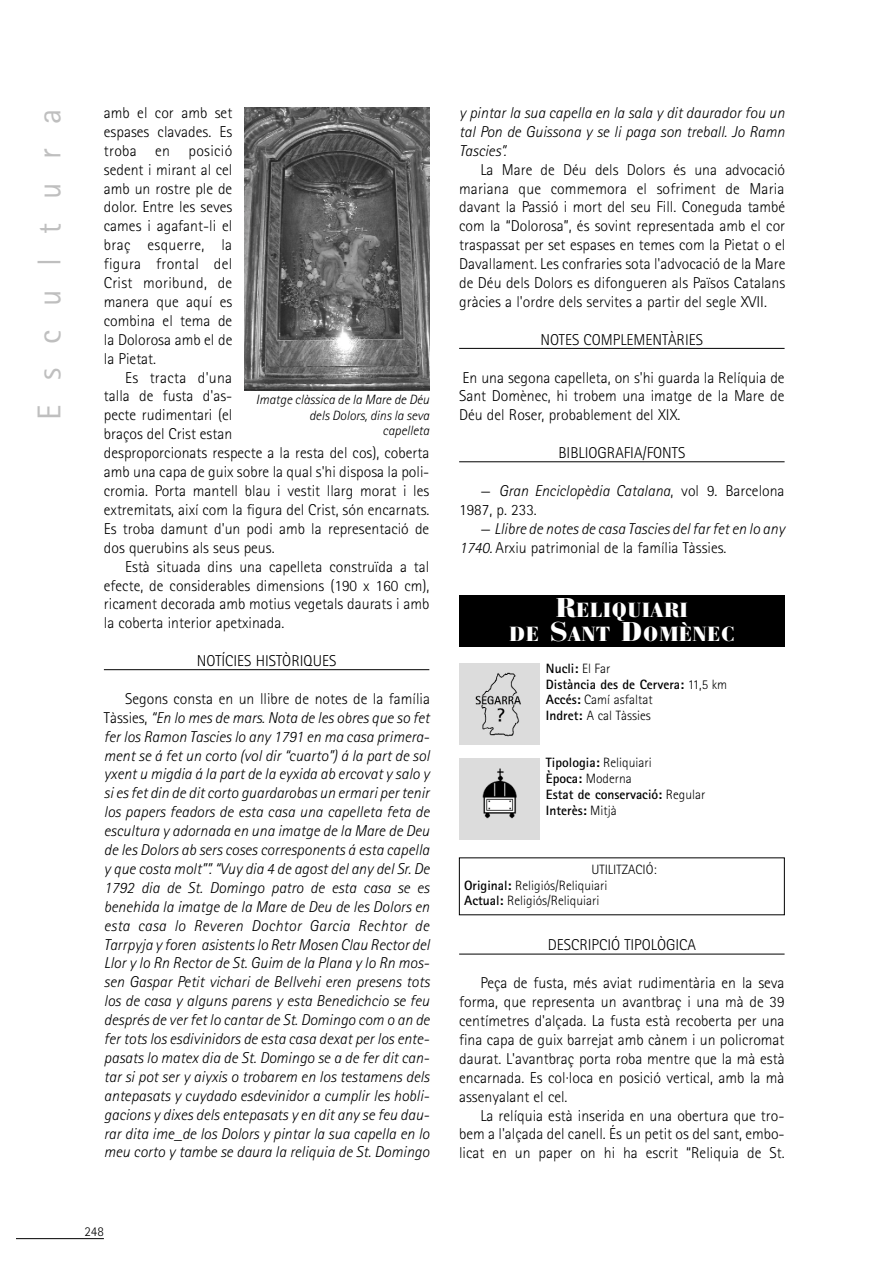
<style>
.page{position:relative;width:893px;height:1263px;background:#fff}
.page>*{position:absolute;margin:0;border:0;box-sizing:border-box;transform-origin:0 0}
.t1{font:33px "Rotis Sans Serif";letter-spacing:.725em;color:#bfbfbf}
.t2{font:900 condensed 20.25px/24px "Bauer Bodoni";letter-spacing:.035em;color:#fff;text-align:center;scale:1.3 1}
.t3{font:300 15.75px/18.9px "Rotis Sans Serif";color:#000;text-align:justify}
.t4{font:italic 300 15.75px/18.9px "Rotis Sans Serif";color:#000;text-align:justify}
.t5{font:700 13.5px/15.8px "Rotis Sans Serif";color:#000}
.t6{font:300 13.5px/15.8px "Rotis Sans Serif";color:#000}
.t7{font:italic 300 13.5px/15.8px "Rotis Sans Serif";color:#000;text-align:right}
.s1{font-style:normal}
.s2{font-style:italic}
.s3{font-size:27px}
.s4{font-weight:300}
.s5{font-weight:700}
</style>
<div class="page">
<svg style="left:16px;top:1238px;width:88px;height:1px"></svg>
<svg style="left:459px;top:348px;width:326px;height:1px"></svg>
<svg style="left:459px;top:461px;width:326px;height:1px"></svg>
<svg style="left:459px;top:954px;width:326px;height:1px"></svg>
<svg style="left:103px;top:669px;width:327px;height:1px"></svg>
<img style="left:244px;top:107px;width:185px;height:283px">
<div style="left:459px;top:595px;width:325px;height:52px;background:#000"></div>
<img style="left:459px;top:664px;width:81px;height:81px">
<img style="left:459px;top:759px;width:81px;height:80px">
<h1 class="t1" style="left:38px;top:420px;width:312px;rotate:-90deg">Escultura</h1>
<p class="t3" style="left:104px;top:105px;width:130px">amb el cor amb set espases clavades. Es troba en posició sedent i mirant al cel amb un rostre ple de dolor. Entre les seves cames i agafant-li el braç esquerre, la figura frontal del Crist moribund, de manera que aquí es combina el tema de la Dolorosa amb el de la Pietat.</p>
<p class="t3" style="left:104px;top:369px;width:327px;text-align:left;text-indent:21px">Es tracta d'una<br>talla de fusta d'as-<br>pecte rudimentari (el<br>braços del Crist estan<br>desproporcionats respecte a la resta del cos), coberta amb una capa de guix sobre la qual s'hi disposa la poli&shy;cromia. Porta mantell blau i vestit llarg morat i les extremitats, així com la figura del Crist, són encarnats.<br>Es troba damunt d'un podi amb la representació de dos querubins als seus peus.</p>
<p class="t3" style="left:104px;top:558px;width:327px;text-indent:21px">Està situada dins una capelleta construïda a tal efecte, de considerables dimensions (190 x 160 cm), ricament decorada amb motius vegetals daurats i amb la coberta interior apetxinada.</p>
<p class="t3" style="left:197px;top:653px;width:141px">NOTÍCIES HISTÒRIQUES</p>
<p class="t4" style="left:104px;top:691px;width:327px;text-indent:21px"><span class="s1">Segons consta en un llibre de notes de la família Tàssies,</span> “En lo mes de mars. Nota de les obres que so fet fer los Ramon Tascies lo any 1791 en ma casa primera&shy;ment se á fet un corto (vol dir “cuarto”) á la part de sol yxent u migdia á la part de la eyxida ab ercovat y salo y si es fet din de dit corto guardarobas un er mari per tenir los pa pers feadors de esta casa una capelleta feta de escultura y adornada en una imatge de la Mare de Deu de les Dolors ab sers coses corresponents á esta capella y que costa molt””. “Vuy dia 4 de agost del any del Sr. De 1792 dia de St. Domingo patro de esta casa se es benehida la imatge de la Mare de Deu de les Dolors en esta casa lo Reveren Dochtor Garcia Rechtor de Tarrpyja y foren asistents lo Retr Mosen Clau Rector del Llor y lo Rn Rector de St. Guim de la Plana y lo Rn mos&shy;sen Gaspar Petit vichari de Bellvehi eren presens tots los de casa y alguns parens y esta Benedichcio se feu després de ver fet lo cantar de St. Domingo com o an de fer tots los esdivinidors de esta casa dexat per los ente&shy;pasats lo matex dia de St. Domingo se a de fer dit can&shy;tar si pot ser y aiyxis o trobarem en los testamens dels antepasats y cuydado esdevinidor a cumplir les hobli&shy;gacions y dixes dels entepasats y en dit any se feu dau&shy;rar dita ime_de los Dolors y pintar la sua capella en lo meu corto y tambe se daura la reliquia de St. Domingo</p>
<p class="t7" style="left:256px;top:393px;width:175px">Imatge clàssica de la Mare de Déu dels Dolors, dins la seva<br>capelleta</p>
<p class="t6" style="left:84px;top:1224px;width:21px">248</p>
<p class="t4" style="left:459px;top:105px;width:327px">y pintar la sua capella en la sala y dit daurador fou un tal Pon de Guissona y se li paga son treball. Jo Ramn Tascies”.</p>
<p class="t3" style="left:459px;top:161px;width:328px;text-indent:21px">La Mare de Déu dels Dolors és una advocació mariana que commemora el sofriment de Maria davant la Passió i mort del seu Fill. Coneguda també com la “Dolorosa”, és sovint representada amb el cor traspassat per set espases en temes com la Pietat o el Davallament. Les confraries sota l'advocació de la Mare de Déu dels Dolors es difongueren als Països Catalans gràcies a l'ordre dels servites a partir del segle XVII.</p>
<p class="t3" style="left:540px;top:332px;width:164px">NOTES COMPLEMENTÀRIES</p>
<p class="t3" style="left:459px;top:369px;width:327px">En una segona capelleta, on s'hi guarda la Relíquia de Sant Domènec, hi trobem una imatge de la Mare de Déu del Roser, probablement del XIX.</p>
<p class="t3" style="left:558px;top:445px;width:128px">BIBLIOGRAFIA/FONTS</p>
<p class="t3" style="left:459px;top:483px;width:327px;text-indent:21px">— <span class="s2">Gran Enciclopèdia Catalana</span>, vol 9. Barcelona<br>1987, p. 233.</p>
<p class="t4" style="left:459px;top:521px;width:327px;text-indent:21px"><span class="s1">—</span> Llibre de notes de casa Tascies del far fet en lo any<br>1740. <span class="s1">Arxiu patrimonial de la família Tàssies.</span></p>
<p class="t2" style="left:509px;top:600px;width:174px"><span class="s3">R</span>ELIQUIARI<br>DE <span class="s3">S</span>ANT <span class="s3">D</span>OMÈNEC</p>
<p class="t5" style="left:546px;top:662px;width:183px">Nucli: <span class="s4">El Far<br></span>Distància des de Cervera: <span class="s4">11,5 km<br></span>Accés: <span class="s4">Camí asfaltat<br></span>Indret: <span class="s4">A cal Tàssies</span></p>
<p class="t5" style="left:546px;top:756px;width:161px">Tipologia: <span class="s4">Reliquiari<br></span>Època: <span class="s4">Moderna<br></span>Estat de conservació: <span class="s4">Regular<br></span>Interès: <span class="s4">Mitjà</span></p>
<p class="t6" style="left:464px;top:863px;width:194px;text-indent:127px">UTILITZACIÓ:<br><span class="s5">Original:</span> Religiós/Reliquiari<br><span class="s5">Actual:</span> Religiós/Reliquiari</p>
<p class="t3" style="left:548px;top:937px;width:149px">DESCRIPCIÓ TIPOLÒGICA</p>
<p class="t3" style="left:459px;top:975px;width:327px;text-indent:21px">Peça de fusta, més aviat rudimentària en la seva forma, que representa un avantbraç i una mà de 39 centímetres d'alçada. La fusta està recoberta per una fina capa de guix barrejat amb cànem i un policromat daurat. L'avantbraç porta roba mentre que la mà està encarnada. Es col·loca en posició vertical, amb la mà assenyalant el cel.</p>
<p class="t3" style="left:459px;top:1107px;width:327px;text-indent:21px">La relíquia està inserida en una obertura que tro&shy;bem a l'alçada del canell. És un petit os del sant, embo&shy;licat en un paper on hi ha escrit “Reliquia de St.</p>
</div>
